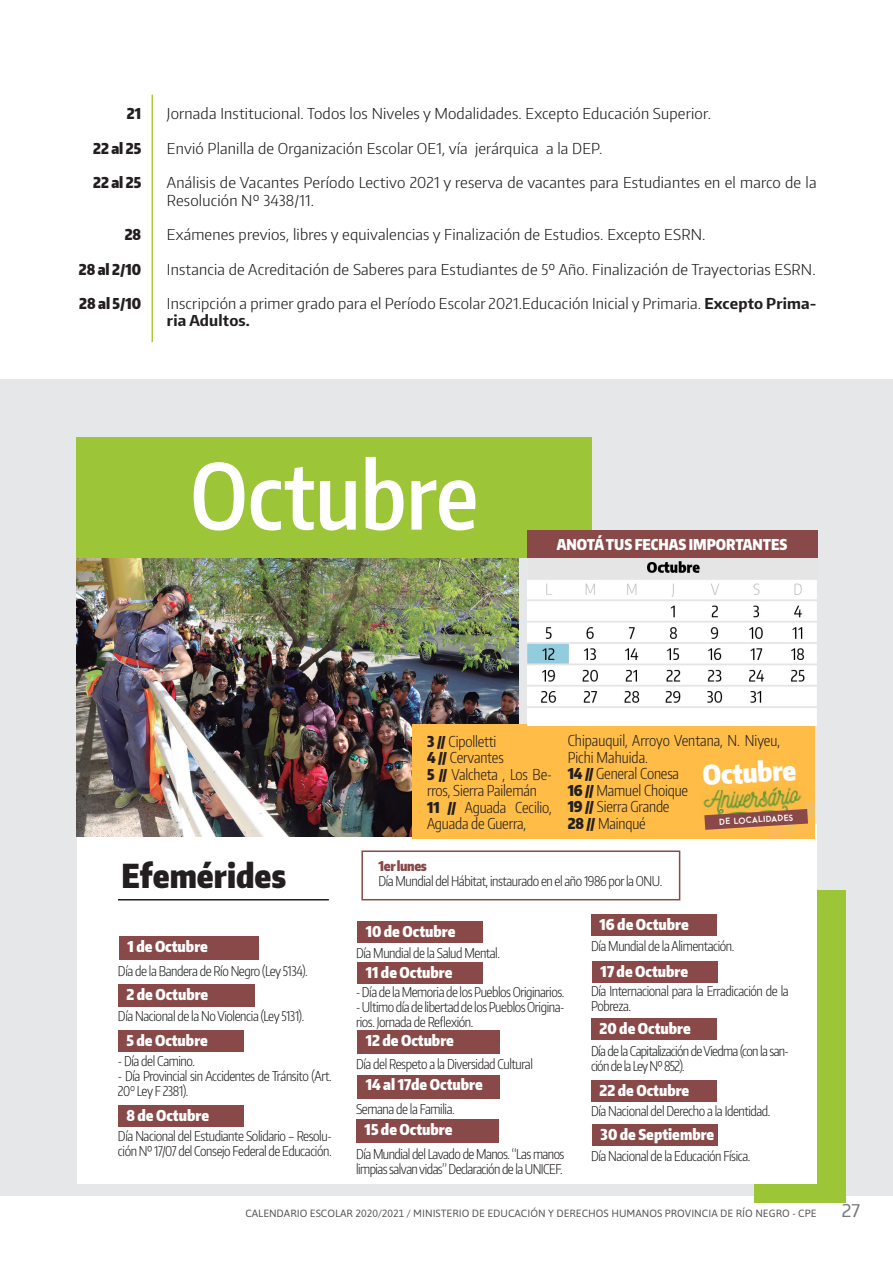
<style>
.page{position:relative;width:893px;height:1263px;background:#fff}
.page>*{position:absolute;margin:0;border:0;box-sizing:border-box;transform-origin:0 0}
.t1{font:600 90px "Encode Sans Compressed";color:#fff}
.t2{font:900 33px "Encode Sans Compressed";color:#231f20}
.t3{font:900 27px "Encode Sans Compressed";color:#fff}
.t4{font:17.55px "Encode Sans";color:#76787b}
.t5{font:300 15px/17.2px "Encode Sans Compressed";letter-spacing:.01em;color:#231f20;scale:1.16 1}
.t6{font:300 15px/16.5px "Encode Sans Compressed";letter-spacing:-.01em;color:#231f20}
.t7{font:900 15px "Encode Sans Compressed";color:#fff}
.t8{font:900 15px "Encode Sans Compressed";color:#231f20}
.t9{font:300 13.5px/15px "Encode Sans Compressed";letter-spacing:-.03em;color:#231f20}
.t10{font:300 13.5px/15px "Encode Sans Compressed";letter-spacing:-.05em;color:#231f20}
.t11{font:900 13.5px "Encode Sans Compressed";letter-spacing:-.03em;color:#884948}
.t12{font:10.5px "Asap";color:#57585a}
.t13{font:800 7.95px "Arca Majora";color:#fff}
.s1{font-weight:700}
.s2{font-weight:900}
</style>
<div class="page">
<div style="left:0;top:379px;width:893px;height:817px;background:#e6e7e9"></div>
<div style="left:754px;top:890px;width:92px;height:312px;background:#9cc538"></div>
<div style="left:77px;top:824px;width:739px;height:359px;background:#fff"></div>
<img style="left:77px;top:557px;width:441px;height:280px">
<hr style="left:152px;top:95px;width:1px;height:247px;background:#a6cd34">
<div style="left:77px;top:437px;width:515px;height:120px;background:#9cc538"></div>
<div style="left:119px;top:937px;width:139px;height:23px;background:#884948"></div>
<div style="left:118px;top:984px;width:137px;height:23px;background:#884948"></div>
<div style="left:118px;top:1030px;width:125px;height:21px;background:#884948"></div>
<hr style="left:118px;top:899px;width:211px;height:1px;background:#231f20">
<div style="left:118px;top:1106px;width:125px;height:21px;background:#884948"></div>
<div style="left:592px;top:961px;width:126px;height:21px;background:#884948"></div>
<div style="left:591px;top:1080px;width:125px;height:21px;background:#884948"></div>
<div style="left:591px;top:1018px;width:125px;height:22px;background:#884948"></div>
<div style="left:592px;top:1125px;width:126px;height:21px;background:#884948"></div>
<div style="left:361px;top:850px;width:319px;height:50px;border:2px solid #884948"></div>
<div style="left:357px;top:922px;width:126px;height:21px;background:#884948"></div>
<div style="left:357px;top:962px;width:126px;height:21px;background:#884948"></div>
<div style="left:357px;top:1075px;width:143px;height:23px;background:#884948"></div>
<div style="left:357px;top:1030px;width:143px;height:23px;background:#884948"></div>
<div style="left:356px;top:1119px;width:143px;height:24px;background:#884948"></div>
<div style="left:591px;top:914px;width:125px;height:21px;background:#884948"></div>
<div style="left:412px;top:724px;width:403px;height:114px;background:#ffbd47"></div>
<div style="left:527px;top:530px;width:290px;height:28px;background:#884948"></div>
<img style="left:527px;top:561px;width:289px;height:164px">
<img style="left:748px;top:802px;width:69px;height:47px">
<img style="left:703px;top:787px;width:104px;height:22px">
<svg style="left:704px;top:809px;width:104px;height:21px"></svg>
<p class="t8" style="left:127px;top:104px;width:16px">21</p>
<p class="t8" style="left:93px;top:139px;width:50px">22 al 25</p>
<p class="t8" style="left:93px;top:173px;width:50px">22 al 25</p>
<p class="t8" style="left:125px;top:225px;width:18px">28</p>
<p class="t8" style="left:79px;top:259px;width:64px">28 al 2/10</p>
<p class="t8" style="left:79px;top:294px;width:64px">28 al 5/10</p>
<p class="t5" style="left:167px;top:105px;width:471px">Jornada Institucional. Todos los Niveles y Modalidades. Excepto Educación Superior.</p>
<p class="t5" style="left:167px;top:139px;width:377px">Envió Planilla de Organización Escolar OE1, vía jerárquica a la DEP.</p>
<p class="t5" style="left:167px;top:174px;width:561px">Análisis de Vacantes Período Lectivo 2021 y reserva de vacantes para Estudiantes en el marco de la<br>Resolución Nº 3438/11.</p>
<p class="t5" style="left:167px;top:226px;width:466px">Exámenes previos, libres y equivalencias y Finalización de Estudios. Excepto ESRN.</p>
<p class="t5" style="left:167px;top:260px;width:561px">Instancia de Acreditación de Saberes para Estudiantes de 5º Año. Finalización de Trayectorias ESRN.</p>
<p class="t5" style="left:167px;top:295px;width:561px">Inscripción a primer grado para el Período Escolar 2021.Educación Inicial y Primaria. <span class="s1">Excepto Prima&shy;ria Adultos.</span></p>
<h1 class="t1" style="left:190px;top:437px;width:289px">Octubre</h1>
<p class="t7" style="left:557px;top:535px;width:232px">ANOTÁ TUS FECHAS IMPORTANTES</p>
<p class="t6" style="left:427px;top:732px;width:126px"><span class="s2">3 //</span> Cipolletti<br><span class="s2">4 //</span> Cervantes<br><span class="s2">5 //</span> Valcheta , Los Be&shy;rros, Sierra Pailemán<br><span class="s2">11 //</span> Aguada Cecilio,<br>Aguada de Guerra,</p>
<p class="t6" style="left:568px;top:732px;width:214px">Chipauquil, Arroyo Ventana, N. Niyeu,<br>Pichi Mahuida.<br><span class="s2">14 //</span> General Conesa<br><span class="s2">16 //</span> Mamuel Choique<br><span class="s2">19 //</span> Sierra Grande<br><span class="s2">28 //</span> Mainqué</p>
<h3 class="t3" style="left:702px;top:757px;width:95px;rotate:-3deg">Octubre</h3>
<p class="t13" style="left:719px;top:816px;width:76px;rotate:-3deg">DE LOCALIDADES</p>
<h2 class="t2" style="left:122px;top:854px;width:166px">Efemérides</h2>
<p class="t7" style="left:128px;top:937px;width:82px">1 de Octubre</p>
<p class="t7" style="left:126px;top:984px;width:83px">2 de Octubre</p>
<p class="t7" style="left:126px;top:1030px;width:83px">5 de Octubre</p>
<p class="t9" style="left:118px;top:963px;width:191px">Día de la Bandera de Río Negro (Ley 5134).</p>
<p class="t9" style="left:118px;top:1008px;width:188px">Día Nacional de la No Violencia (Ley 5131).</p>
<p class="t9" style="left:118px;top:1053px;width:79px">- Día del Camino.</p>
<p class="t9" style="left:118px;top:1068px;width:215px">- Día Provincial sin Accidentes de Tránsito (Art.<br>20° Ley F 2381).</p>
<p class="t9" style="left:118px;top:1128px;width:215px">Día Nacional del Estudiante Solidario – Resolu&shy;ción Nº 17/07 del Consejo Federal de Educación.</p>
<p class="t7" style="left:126px;top:1106px;width:84px">8 de Octubre</p>
<p class="t11" style="left:378px;top:857px;width:50px">1er lunes</p>
<p class="t9" style="left:378px;top:873px;width:285px">Día Mundial del Hábitat, instaurado en el año 1986 por la ONU.</p>
<p class="t7" style="left:366px;top:922px;width:91px">10 de Octubre</p>
<p class="t7" style="left:366px;top:962px;width:88px">11 de Octubre</p>
<p class="t9" style="left:356px;top:945px;width:145px">Día Mundial de la Salud Mental.</p>
<p class="t9" style="left:356px;top:984px;width:210px">- Día de la Memoria de los Pueblos Originarios.</p>
<p class="t9" style="left:356px;top:999px;width:210px">- Ultimo día de libertad de los Pueblos Origina&shy;rios. Jornada de Reflexión.</p>
<p class="t9" style="left:356px;top:1056px;width:178px">Día del Respeto a la Diversidad Cultural</p>
<p class="t9" style="left:356px;top:1101px;width:100px">Semana de la Familia.</p>
<p class="t9" style="left:356px;top:1146px;width:210px">Día Mundial del Lavado de Manos. “Las manos limpias salvan vidas” Declaración de la UNICEF.</p>
<p class="t7" style="left:366px;top:1030px;width:90px">12 de Octubre</p>
<p class="t7" style="left:366px;top:1075px;width:119px">14 al 17de Octubre</p>
<p class="t7" style="left:365px;top:1119px;width:89px">15 de Octubre</p>
<p class="t7" style="left:600px;top:914px;width:91px">16 de Octubre</p>
<p class="t9" style="left:591px;top:937px;width:145px">Día Mundial de la Alimentación.</p>
<p class="t9" style="left:591px;top:982px;width:199px">Día Internacional para la Erradicación de la<br>Pobreza.</p>
<p class="t10" style="left:591px;top:1042px;width:199px">Día de la Capitalización de Viedma (con la san&shy;ción de la Ley Nº 852).</p>
<p class="t9" style="left:591px;top:1102px;width:181px">Día Nacional del Derecho a la Identidad.</p>
<p class="t9" style="left:591px;top:1147px;width:161px">Día Nacional de la Educación Física.</p>
<p class="t7" style="left:601px;top:961px;width:89px">17 de Octubre</p>
<p class="t7" style="left:600px;top:1018px;width:93px">20 de Octubre</p>
<p class="t7" style="left:600px;top:1080px;width:91px">22 de Octubre</p>
<p class="t7" style="left:601px;top:1125px;width:115px">30 de Septiembre</p>
<p class="t12" style="left:245px;top:1206px;width:573px">CALENDARIO ESCOLAR 2020/2021 / MINISTERIO DE EDUCACIÓN Y DERECHOS HUMANOS PROVINCIA DE RÍO NEGRO - CPE</p>
<p class="t4" style="left:842px;top:1199px;width:20px">27</p>
</div>
